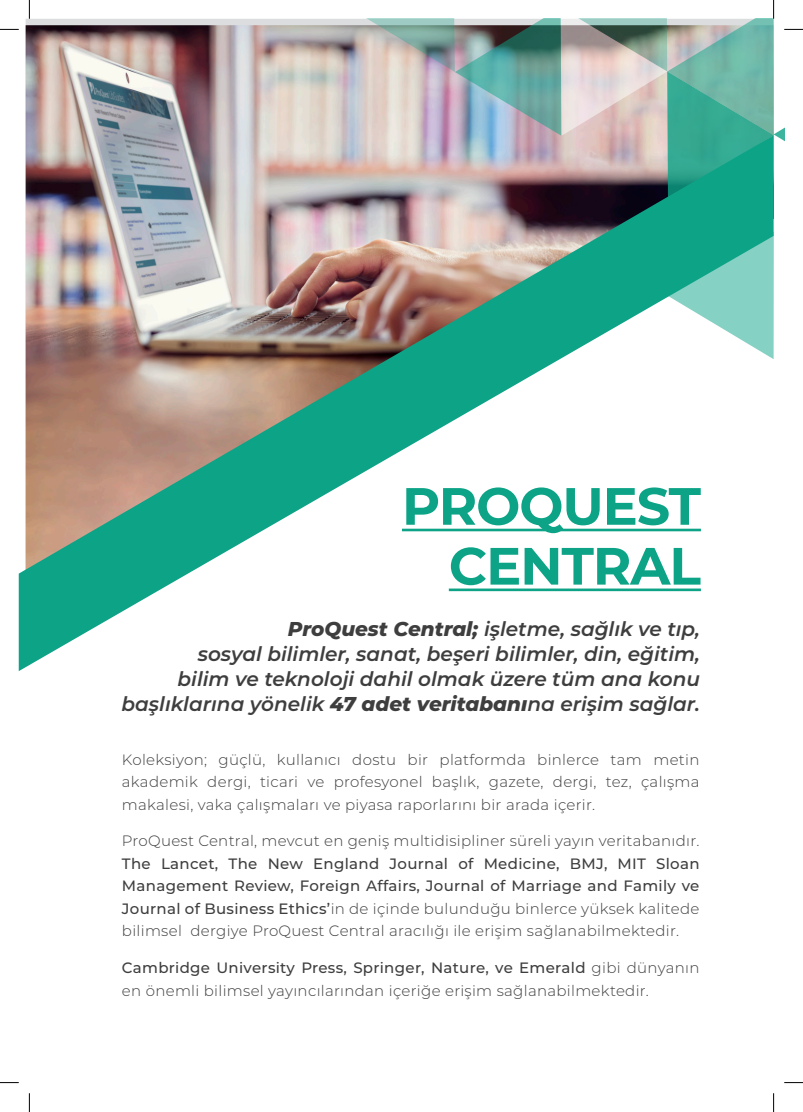
<style>
.page{position:relative;width:803px;height:1112px;background:#fff}
.page>*{position:absolute;margin:0;border:0;box-sizing:border-box;transform-origin:0 0}
.t1{font:700 52.38px/59.8px "Montserrat";letter-spacing:-.02em;color:#0ca387;text-align:right}
.t2{font:italic 600 20px/25px "Montserrat";color:#3e3e3f;text-align:right}
.t3{font:300 15px/22.5px "Montserrat";letter-spacing:.02em;color:#3e3e3f;text-align:justify}
.s1{font-weight:800}
.s2{font-weight:500}
</style>
<div class="page">
<img style="left:26px;top:25px;width:748px;height:206px">
<img style="left:19px;top:135px;width:754px;height:536px">
<svg style="left:668px;top:231px;width:106px;height:128px"></svg>
<hr style="left:402px;top:528px;width:299px;height:3px;background:#0ca387">
<hr style="left:449px;top:588px;width:252px;height:3px;background:#0ca387">
<svg style="left:0;top:29px;width:19px;height:1px"></svg>
<svg style="left:0;top:1082px;width:19px;height:1px"></svg>
<svg style="left:784px;top:1082px;width:19px;height:1px"></svg>
<svg style="left:29px;top:0;width:1px;height:19px"></svg>
<svg style="left:29px;top:1093px;width:1px;height:18px"></svg>
<img style="left:346px;top:0;width:457px;height:199px">
<svg style="left:773px;top:1093px;width:1px;height:18px"></svg>
<p class="t1" style="left:402px;top:473px;width:300px">PROQUEST<br>CENTRAL</p>
<p class="t2" style="left:121px;top:615px;width:580px"><span class="s1">ProQuest Central;</span> işletme, sağlık ve tıp,<br>sosyal bilimler, sanat, beşeri bilimler, din, eğitim,<br>bilim ve teknoloji dahil olmak üzere tüm ana konu başlıklarına yönelik <span class="s1">47 adet veritabanı</span>na erişim sağlar.</p>
<p class="t3" style="left:122px;top:747px;width:579px">Koleksiyon; güçlü, kullanıcı dostu bir platformda binlerce tam metin akademik dergi, ticari ve profesyonel başlık, gazete, dergi, tez, çalışma makalesi, vaka çalışmaları ve piyasa raporlarını bir arada içerir.</p>
<p class="t3" style="left:122px;top:829px;width:579px">ProQuest Central, mevcut en geniş multidisipliner süreli yayın veritabanıdır.<br><span class="s2">The Lancet, The New England Journal of Medicine, BMJ, MIT Sloan Management Review, Foreign Affairs, Journal of Marriage and Family ve Journal of Business Ethics’</span>in de içinde bulunduğu binlerce yüksek kalitede bilimsel dergiye ProQuest Central aracılığı ile erişim sağlanabilmektedir.</p>
<p class="t3" style="left:122px;top:955px;width:579px"><span class="s2">Cambridge University Press, Springer, Nature, ve Emerald</span> gibi dünyanın en önemli bilimsel yayıncılarından içeriğe erişim sağlanabilmektedir.</p>
</div>
